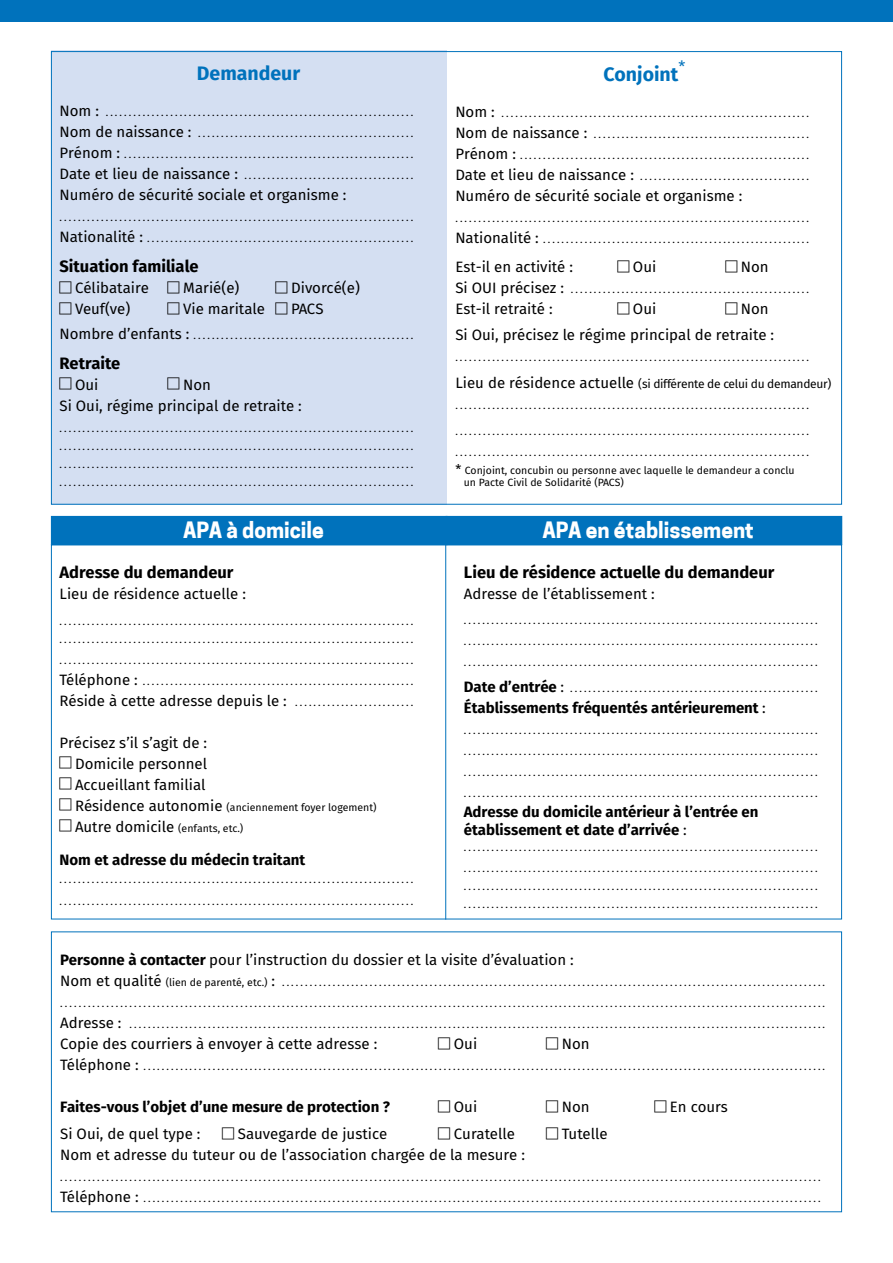
<style>
.page{position:relative;width:893px;height:1263px;background:#fff}
.page>*{position:absolute;margin:0;border:0;box-sizing:border-box;transform-origin:0 0}
.t1{font:700 21px "Coo Hew";color:#fff}
.t2{font:700 19.5px "Fira Sans";color:#0072bc}
.t3{font:700 16.5px "Fira Sans";color:#000}
.t4{font:15.75px "Fira Sans";color:#0072bc}
.t5{font:15px/21px "Fira Sans";color:#000}
.t6{font:700 15px/17.5px "Fira Sans";color:#000}
.t7{font:12px "Fira Sans";letter-spacing:-.025em;color:#000}
.t8{font:10.5px/21px "Fira Sans";color:#000}
.s1{font-size:15px}
.s2{font-size:13.5px}
.s3{font-size:10.5px}
.s4{font-weight:700;font-size:15px}
.s5{font-weight:400}
.s6{font-weight:700}
</style>
<div class="page">
<div style="left:51px;top:51px;width:395px;height:454px;background:#d4dff2"></div>
<div style="left:0;top:0;width:893px;height:21px;background:#0072bc"></div>
<div style="left:51px;top:516px;width:396px;height:29px;background:#0072bc"></div>
<div style="left:446px;top:516px;width:396px;height:29px;background:#0072bc"></div>
<hr style="left:445px;top:545px;width:1px;height:374px;background:#0072bc">
<h2 class="t2" style="left:197px;top:57px;width:105px">Demandeur</h2>
<p class="t8" style="left:60px;top:102px;width:355px;text-align:justify"><span class="s1">Nom :</span> ...................................................................<br><span class="s1">Nom de naissance :</span> ...............................................<br><span class="s1">Prénom :</span> ...............................................................<br><span class="s1">Date et lieu de naissance :</span> .....................................</p>
<h3 class="t5" style="left:60px;top:184px;width:288px">Numéro de sécurité sociale et organisme :</h3>
<p class="t8" style="left:60px;top:207px;width:355px">.............................................................................<br><span class="s1">Nationalité :</span> ..........................................................</p>
<h3 class="t3" style="left:60px;top:252px;width:141px">Situation familiale</h3>
<h3 class="t5" style="left:75px;top:277px;width:75px">Célibataire</h3>
<h3 class="t5" style="left:183px;top:277px;width:58px">Marié(e)</h3>
<h3 class="t5" style="left:291px;top:277px;width:70px">Divorcé(e)</h3>
<h3 class="t5" style="left:75px;top:298px;width:57px">Veuf(ve)</h3>
<h3 class="t5" style="left:183px;top:298px;width:83px">Vie maritale</h3>
<h3 class="t5" style="left:291px;top:298px;width:34px">PACS</h3>
<p class="t8" style="left:60px;top:325px;width:355px"><span class="s1">Nombre d’enfants :</span> ................................................</p>
<h3 class="t3" style="left:60px;top:349px;width:62px">Retraite</h3>
<h3 class="t5" style="left:75px;top:373px;width:25px">Oui</h3>
<h3 class="t5" style="left:60px;top:373px;width:244px;text-indent:124px">Non<br>Si Oui, régime principal de retraite :</h3>
<p class="t8" style="left:60px;top:419px;width:355px;line-height:18px;text-align:justify">............................................................................. ............................................................................. ............................................................................. .............................................................................</p>
<h3 class="t4" style="left:678px;top:54px;width:8px">*</h3>
<h2 class="t2" style="left:604px;top:57px;width:76px">Conjoint</h2>
<p class="t8" style="left:455px;top:102px;width:355px;text-align:justify"><span class="s1">Nom :</span> ...................................................................<br><span class="s1">Nom de naissance :</span> ...............................................<br><span class="s1">Prénom :</span> ...............................................................<br><span class="s1">Date et lieu de naissance :</span> .....................................</p>
<h3 class="t5" style="left:455px;top:184px;width:288px">Numéro de sécurité sociale et organisme :</h3>
<p class="t8" style="left:455px;top:207px;width:355px">.............................................................................<br><span class="s1">Nationalité :</span> ..........................................................</p>
<h3 class="t5" style="left:455px;top:256px;width:119px">Est-il en activité :</h3>
<h3 class="t5" style="left:633px;top:256px;width:25px">Oui</h3>
<h3 class="t5" style="left:741px;top:256px;width:29px">Non</h3>
<p class="t8" style="left:455px;top:279px;width:355px"><span class="s1">Si OUI précisez :</span> ....................................................</p>
<h3 class="t5" style="left:455px;top:298px;width:99px">Est-il retraité :</h3>
<h3 class="t5" style="left:633px;top:298px;width:25px">Oui</h3>
<h3 class="t5" style="left:455px;top:296px;width:320px;line-height:25.5px;text-indent:286px">Non<br>Si Oui, précisez le régime principal de retraite :</h3>
<p class="t8" style="left:455px;top:346px;width:355px">.............................................................................</p>
<p class="t7" style="left:455px;top:374px;width:378px"><span class="s1">Lieu de résidence actuelle</span> (si différente de celui du demandeur)</p>
<p class="t8" style="left:455px;top:394px;width:355px">.............................................................................</p>
<p class="t8" style="left:455px;top:421px;width:355px">............................................................................. .............................................................................</p>
<p class="t8" style="left:464px;top:464px;width:332px;line-height:12px;text-indent:-8px"><span class="s2">*</span> Conjoint, concubin ou personne avec laquelle le demandeur a conclu un Pacte Civil de Solidarité (PACS)</p>
<h1 class="t1" style="left:183px;top:518px;width:142px">APA à domicile</h1>
<h1 class="t1" style="left:542px;top:518px;width:213px">APA en établissement</h1>
<h3 class="t3" style="left:60px;top:559px;width:176px">Adresse du demandeur</h3>
<h3 class="t5" style="left:60px;top:583px;width:188px">Lieu de résidence actuelle :</h3>
<p class="t8" style="left:60px;top:612px;width:355px;line-height:18px">............................................................................. .............................................................................</p>
<p class="t8" style="left:60px;top:649px;width:355px">.............................................................................<br><span class="s1">Téléphone :</span> ...........................................................</p>
<h3 class="t5" style="left:60px;top:689px;width:355px">Réside à cette adresse depuis le : <span class="s3">..........................</span></h3>
<h3 class="t5" style="left:75px;top:731px;width:134px;text-align:justify;text-indent:-16px">Précisez s’il s’agit de :<br>Domicile personnel Accueillant familial</h3>
<p class="t8" style="left:75px;top:796px;width:303px"><span class="s1">Résidence autonomie</span> (anciennement foyer logement)<br><span class="s1">Autre domicile</span> (enfants, etc.)</p>
<h3 class="t6" style="left:60px;top:850px;width:247px">Nom et adresse du médecin traitant</h3>
<p class="t8" style="left:60px;top:868px;width:355px;line-height:21.8px">............................................................................. .............................................................................</p>
<h3 class="t3" style="left:464px;top:558px;width:312px">Lieu de résidence actuelle du demandeur</h3>
<h3 class="t5" style="left:464px;top:583px;width:192px">Adresse de l’établissement :</h3>
<p class="t8" style="left:464px;top:610px;width:355px;text-align:justify">............................................................................. ............................................................................. .............................................................................</p>
<p class="t8" style="left:464px;top:677px;width:355px"><span class="s4">Date d’entrée</span> <span class="s1">:</span> ......................................................</p>
<h3 class="t6" style="left:464px;top:698px;width:304px">Établissements fréquentés antérieurement <span class="s5">:</span></h3>
<p class="t8" style="left:464px;top:719px;width:355px;text-align:justify">............................................................................. ............................................................................. ............................................................................. .............................................................................</p>
<h3 class="t6" style="left:464px;top:802px;width:296px">Adresse du domicile antérieur à l’entrée en établissement et date d’arrivée <span class="s5">:</span></h3>
<p class="t8" style="left:464px;top:837px;width:355px;line-height:20.5px">............................................................................. .............................................................................</p>
<p class="t8" style="left:464px;top:877px;width:355px;line-height:18px">............................................................................. .............................................................................</p>
<h3 class="t5" style="left:60px;top:949px;width:515px"><span class="s6">Personne à contacter</span> pour l’instruction du dossier et la visite d’évaluation :</h3>
<p class="t8" style="left:60px;top:972px;width:766px;text-align:justify"><span class="s1">Nom et qualité</span> (lien de parenté, etc.) <span class="s1">:</span> ...................................................................................................................... ......................................................................................................................................................................<br><span class="s1">Adresse :</span> .......................................................................................................................................................</p>
<h3 class="t5" style="left:60px;top:1033px;width:318px">Copie des courriers à envoyer à cette adresse :</h3>
<h3 class="t5" style="left:454px;top:1033px;width:25px">Oui</h3>
<h3 class="t5" style="left:562px;top:1033px;width:29px">Non</h3>
<p class="t8" style="left:60px;top:1056px;width:766px"><span class="s1">Téléphone :</span> ....................................................................................................................................................</p>
<h3 class="t6" style="left:60px;top:1097px;width:331px">Faites-vous l’objet d’une mesure de protection ?</h3>
<h3 class="t5" style="left:454px;top:1096px;width:25px">Oui</h3>
<h3 class="t5" style="left:562px;top:1096px;width:29px">Non</h3>
<h3 class="t5" style="left:670px;top:1096px;width:59px">En cours</h3>
<h3 class="t5" style="left:60px;top:1123px;width:142px">Si Oui, de quel type :</h3>
<h3 class="t5" style="left:238px;top:1123px;width:151px">Sauvegarde de justice</h3>
<h3 class="t5" style="left:454px;top:1123px;width:63px">Curatelle</h3>
<h3 class="t5" style="left:562px;top:1123px;width:47px">Tutelle</h3>
<h3 class="t5" style="left:60px;top:1144px;width:466px">Nom et adresse du tuteur ou de l’association chargée de la mesure :</h3>
<p class="t8" style="left:60px;top:1167px;width:762px">.....................................................................................................................................................................<br><span class="s1">Téléphone :</span> ...................................................................................................................................................</p>
</div>
